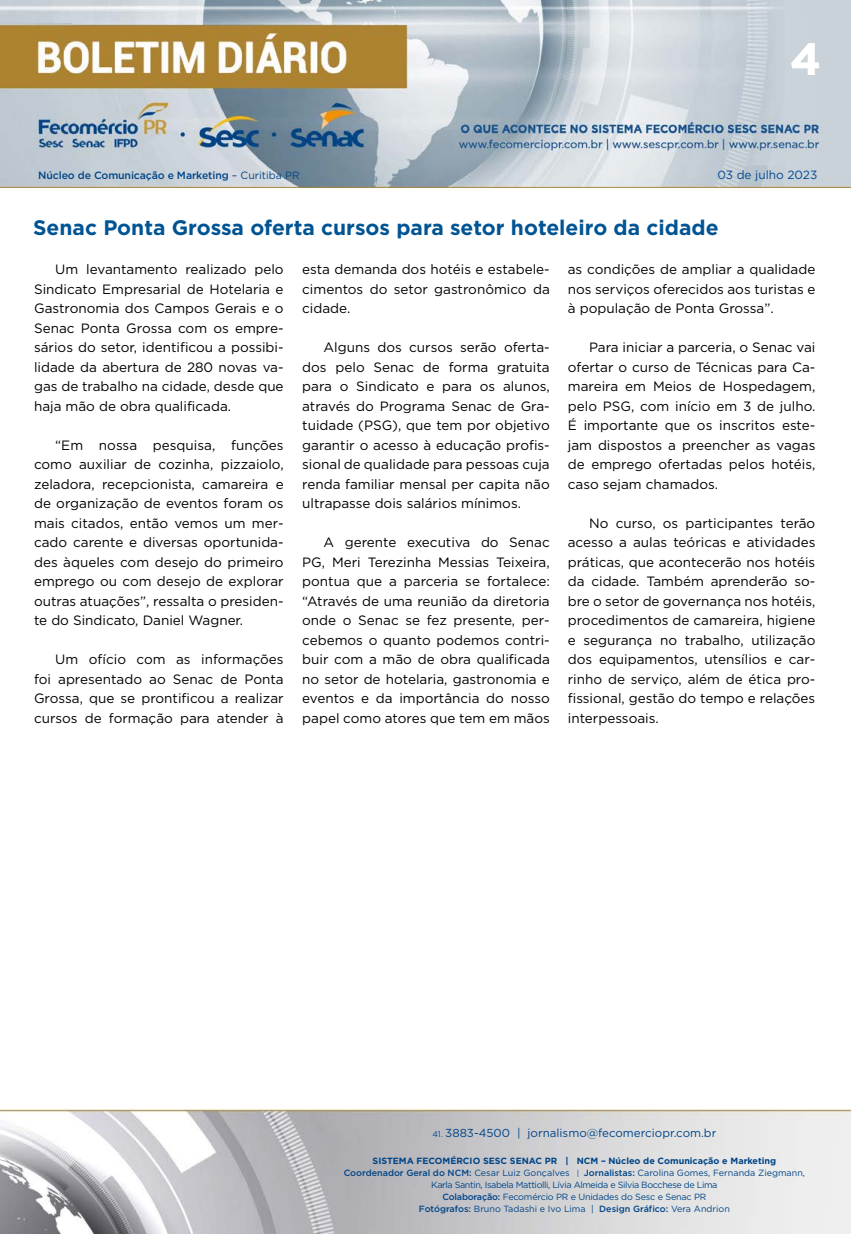
<style>
.page{position:relative;width:851px;height:1234px;background:#fff}
.page>*{position:absolute;margin:0;border:0;box-sizing:border-box;transform-origin:0 0}
.t1{font:700 45px "Gotham";color:#fff}
.t2{font:700 21px "Gotham";color:#005493}
.t3{font:13.5px/19.5px "Gotham";color:#000;text-align:justify}
.t4{font:11.85px "Gotham";color:#004a93}
.t5{font:11.55px "Gotham";color:#004587}
.t6{font:500 10.5px "Gotham";letter-spacing:-.01em;color:#004587}
.t7{font:9px/12px "Gotham";letter-spacing:-.02em;color:#004587;text-align:center}
.s1{font-weight:400}
.s2{font-size:8.25px}
.s3{font-weight:700}
.s4{font-weight:500}
.s5{font-size:7.65px}
</style>
<div class="page">
<img style="left:0;top:0;width:850px;height:188px">
<img style="left:0;top:1109px;width:850px;height:124px">
<h1 class="t1" style="left:790px;top:29px;width:33px">4</h1>
<p class="t6" style="left:38px;top:168px;width:263px">Núcleo de Comunicação e Marketing <span class="s1">– Curitiba PR</span></p>
<p class="t4" style="left:717px;top:167px;width:101px">03 de julho 2023</p>
<h2 class="t2" style="left:33px;top:214px;width:686px">Senac Ponta Grossa oferta cursos para setor hoteleiro da cidade</h2>
<p class="t3" style="left:34px;top:259px;width:251px;text-indent:21px">Um levantamento realizado pelo Sindicato Empresarial de Hotelaria e Gastronomia dos Campos Gerais e o Senac Ponta Grossa com os empre&shy;sários do setor, identificou a possibi&shy;lidade da abertura de 280 novas va&shy;gas de trabalho na cidade, desde que haja mão de obra qualificada.</p>
<p class="t3" style="left:34px;top:435px;width:251px;text-indent:21px">“Em nossa pesquisa, funções como auxiliar de cozinha, pizzaiolo, zeladora, recepcionista, camareira e de organização de eventos foram os mais citados, então vemos um mer&shy;cado carente e diversas oportunida&shy;des àqueles com desejo do primeiro emprego ou com desejo de explorar outras atuações”, ressalta o presiden&shy;te do Sindicato, Daniel Wagner.</p>
<p class="t3" style="left:34px;top:649px;width:251px;text-indent:21px">Um ofício com as informações foi apresentado ao Senac de Ponta Grossa, que se prontificou a realizar cursos de formação para atender à</p>
<p class="t3" style="left:302px;top:259px;width:249px">esta demanda dos hotéis e estabele&shy;cimentos do setor gastronômico da cidade.</p>
<p class="t3" style="left:302px;top:337px;width:249px;text-indent:21px">Alguns dos cursos serão oferta&shy;dos pelo Senac de forma gratuita para o Sindicato e para os alunos, através do Programa Senac de Gra&shy;tuidade (PSG), que tem por objetivo garantir o acesso à educação profis&shy;sional de qualidade para pessoas cuja renda familiar mensal per capita não ultrapasse dois salários mínimos.</p>
<p class="t3" style="left:302px;top:532px;width:249px;text-indent:21px">A gerente executiva do Senac PG, Meri Terezinha Messias Teixeira, pontua que a parceria se fortalece: “Através de uma reunião da diretoria onde o Senac se fez presente, per&shy;cebemos o quanto podemos contri&shy;buir com a mão de obra qualificada no setor de hotelaria, gastronomia e eventos e da importância do nosso papel como atores que tem em mãos</p>
<p class="t3" style="left:567px;top:259px;width:249px">as condições de ampliar a qualidade nos serviços oferecidos aos turistas e à população de Ponta Grossa”.</p>
<p class="t3" style="left:567px;top:337px;width:249px;text-indent:21px">Para iniciar a parceria, o Senac vai ofertar o curso de Técnicas para Ca&shy;mareira em Meios de Hospedagem, pelo PSG, com início em 3 de julho.<br>É importante que os inscritos este&shy;jam dispostos a preencher as vagas de emprego ofertadas pelos hotéis, caso sejam chamados.</p>
<p class="t3" style="left:567px;top:512px;width:249px;text-indent:21px">No curso, os participantes terão acesso a aulas teóricas e atividades práticas, que acontecerão nos hotéis da cidade. Também aprenderão so&shy;bre o setor de governança nos hotéis, procedimentos de camareira, higiene e segurança no trabalho, utilização dos equipamentos, utensílios e car&shy;rinho de serviço, além de ética pro&shy;fissional, gestão do tempo e relações interpessoais.</p>
<p class="t5" style="left:432px;top:1125px;width:285px"><span class="s2">41.</span> 3883-4500 | jornalismo@fecomerciopr.com.br</p>
<p class="t7" style="left:343px;top:1154px;width:463px"><span class="s3">SISTEMA FECOMÉRCIO SESC SENAC PR | NCM – Núcleo de Comunicação e Marketing </span><span class="s4">Coordenador Geral do NCM:</span> Cesar Luiz Gonçalves <span class="s5">|</span> <span class="s4">Jornalistas:</span> Carolina Gomes, Fernanda Ziegmann, Karla Santin, Isabela Mattiolli, Lívia Almeida e Silvia Bocchese de Lima<br><span class="s4">Colaboração:</span> Fecomércio PR e Unidades do Sesc e Senac PR<br><span class="s4">Fotógrafos:</span> Bruno Tadashi e Ivo Lima | <span class="s4">Design Gráfico:</span> Vera Andrion</p>
</div>
